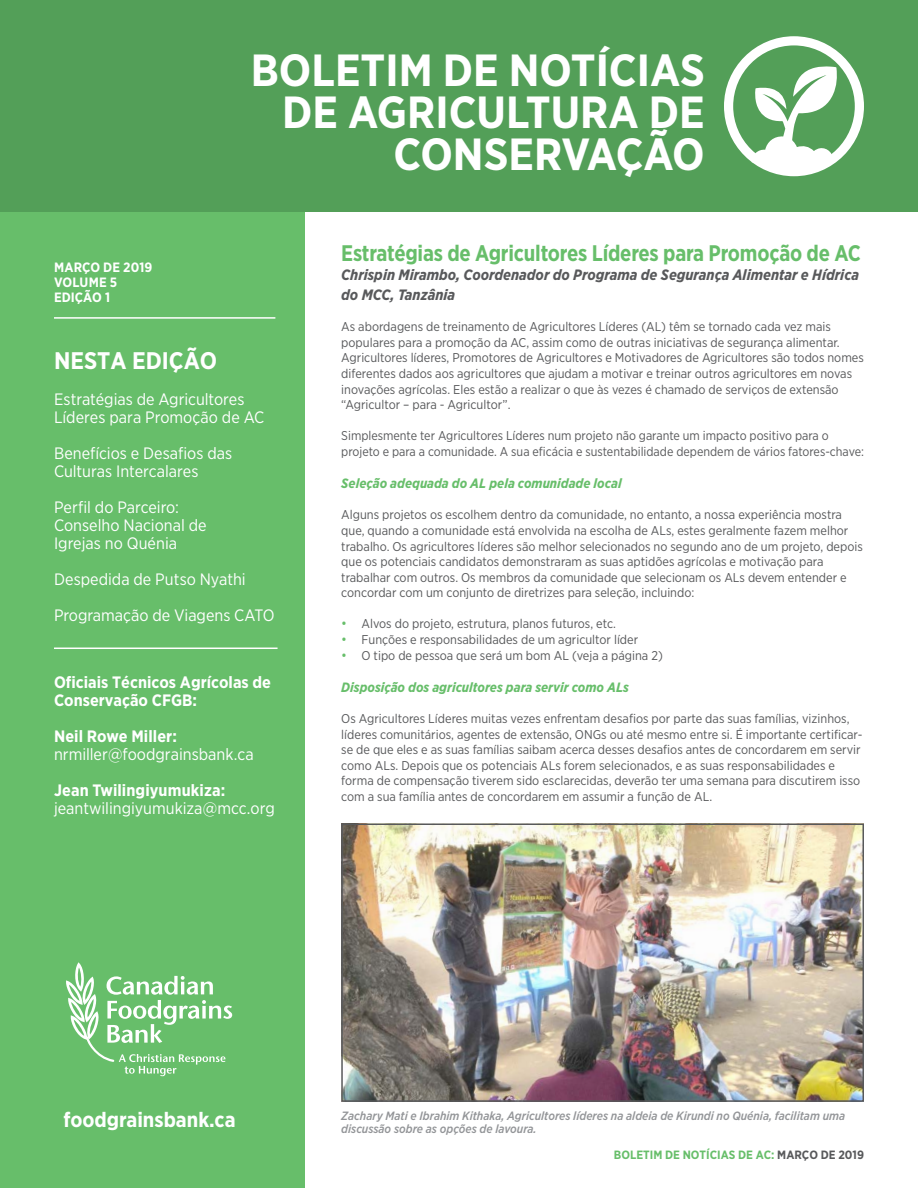
<style>
.page{position:relative;width:918px;height:1188px;background:#fff}
.page>*{position:absolute;margin:0;border:0;box-sizing:border-box;transform-origin:0 0}
.t1{font:700 45px/42px "Gotham Narrow";color:#fff;text-align:right}
.t2{font:700 24px "Gotham Narrow";color:#fff}
.t3{font:700 22.5px "Gotham Narrow";letter-spacing:-.01em;color:#67be6a;scale:.94 1}
.t4{font:700 21px "Gotham Narrow";color:#fff}
.t5{font:16.5px/18px "Gotham Narrow";color:#fff}
.t6{font:700 16.5px/18px "Gotham Narrow";color:#fff}
.t7{font:italic 700 15px/19.5px "Gotham Narrow";color:#58595b}
.t8{font:italic 700 13.5px "Gotham Narrow";color:#67be6a}
.t9{font:700 13.5px/15px "Gotham Narrow";letter-spacing:.005em;color:#fff}
.t10{font:12.75px/15.6px "Gotham Narrow";color:#58595b}
.t11{font:italic 500 12px/13.5px "Gotham Narrow";color:#939598}
.t12{font:700 12px "Gotham Narrow";color:#67be6a}
.s1{font-size:13.5px;color:#67be6a}
.s2{color:#58595b}
</style>
<div class="page">
<div style="left:0;top:0;width:305px;height:1188px;background:#67be6a"></div>
<div style="left:0;top:0;width:918px;height:212px;background:#539f58"></div>
<svg style="left:724px;top:36px;width:140px;height:140px"></svg>
<svg style="left:66px;top:962px;width:166px;height:114px"></svg>
<hr style="left:54px;top:317px;width:221px;height:2px;background:#fff">
<hr style="left:54px;top:648px;width:224px;height:1px;background:#fff">
<img style="left:344px;top:827px;width:517px;height:272px">
<div style="left:341px;top:824px;width:523px;height:278px;border:2px solid #58595b"></div>
<h1 class="t1" style="left:251px;top:49px;width:456px">BOLETIM DE NOTÍCIAS<br>DE AGRICULTURA DE<br>CONSERVAÇÃO</h1>
<p class="t9" style="left:54px;top:260px;width:100px">MARÇO DE 2019<br>VOLUME 5<br>EDIÇÃO 1</p>
<h2 class="t2" style="left:54px;top:345px;width:165px">NESTA EDIÇÃO</h2>
<p class="t5" style="left:54px;top:390px;width:212px">Estratégias de Agricultores<br>Líderes para Promoção de AC</p>
<p class="t5" style="left:54px;top:444px;width:180px">Benefícios e Desafios das<br>Culturas Intercalares</p>
<p class="t5" style="left:54px;top:498px;width:154px">Perfil do Parceiro:<br>Conselho Nacional de<br>Igrejas no Quénia</p>
<p class="t5" style="left:54px;top:561px;width:222px;line-height:36px">Despedida de Putso Nyathi<br>Programação de Viagens CATO</p>
<p class="t6" style="left:54px;top:673px;width:218px">Oficiais Técnicos Agrícolas de<br>Conservação CFGB:</p>
<p class="t6" style="left:54px;top:727px;width:124px">Neil Rowe Miller:</p>
<p class="t5" style="left:54px;top:745px;width:201px">nrmiller@foodgrainsbank.ca</p>
<p class="t6" style="left:54px;top:781px;width:173px">Jean Twilingiyumukiza:</p>
<p class="t5" style="left:54px;top:799px;width:222px">jeantwilingiyumukiza@mcc.org</p>
<h3 class="t3" style="left:341px;top:239px;width:554px">Estratégias de Agricultores Líderes para Promoção de AC</h3>
<p class="t7" style="left:341px;top:265px;width:519px">Chrispin Mirambo, Coordenador do Programa de Segurança Alimentar e Hídrica do MCC, Tanzânia</p>
<p class="t10" style="left:341px;top:319px;width:524px">As abordagens de treinamento de Agricultores Líderes (AL) têm se tornado cada vez mais populares para a promoção da AC, assim como de outras iniciativas de segurança alimentar.<br>Agricultores líderes, Promotores de Agricultores e Motivadores de Agricultores são todos nomes diferentes dados aos agricultores que ajudam a motivar e treinar outros agricultores em novas inovações agrícolas. Eles estão a realizar o que às vezes é chamado de serviços de extensão “Agricultor – para - Agricultor”.</p>
<p class="t10" style="left:341px;top:428px;width:524px">Simplesmente ter Agricultores Líderes num projeto não garante um impacto positivo para o projeto e para a comunidade. A sua eficácia e sustentabilidade dependem de vários fatores-chave:</p>
<p class="t8" style="left:341px;top:475px;width:282px">Seleção adequada do AL pela comunidade local</p>
<p class="t10" style="left:341px;top:507px;width:523px">Alguns projetos os escolhem dentro da comunidade, no entanto, a nossa experiência mostra que, quando a comunidade está envolvida na escolha de ALs, estes geralmente fazem melhor trabalho. Os agricultores líderes são melhor selecionados no segundo ano de um projeto, depois que os potenciais candidatos demonstraram as suas aptidões agrícolas e motivação para trabalhar com outros. Os membros da comunidade que selecionam os ALs devem entender e concordar com um conjunto de diretrizes para seleção, incluindo:</p>
<p class="t10" style="left:341px;top:616px;width:276px"><span class="s1">•</span> Alvos do projeto, estrutura, planos futuros, etc.</p>
<p class="t10" style="left:341px;top:632px;width:299px"><span class="s1">•</span> Funções e responsabilidades de um agricultor líder</p>
<p class="t10" style="left:341px;top:647px;width:323px"><span class="s1">•</span> O tipo de pessoa que será um bom AL (veja a página 2)</p>
<p class="t8" style="left:341px;top:678px;width:289px">Disposição dos agricultores para servir como ALs</p>
<p class="t10" style="left:341px;top:710px;width:523px">Os Agricultores Líderes muitas vezes enfrentam desafios por parte das suas famílias, vizinhos, líderes comunitários, agentes de extensão, ONGs ou até mesmo entre si. É importante certificar&shy;se de que eles e as suas famílias saibam acerca desses desafios antes de concordarem em servir como ALs. Depois que os potenciais ALs forem selecionados, e as suas responsabilidades e forma de compensação tiverem sido esclarecidas, deverão ter uma semana para discutirem isso com a sua família antes de concordarem em assumir a função de AL.</p>
<h3 class="t4" style="left:64px;top:1106px;width:174px">foodgrainsbank.ca</h3>
<p class="t11" style="left:341px;top:1109px;width:505px">Zachary Mati e Ibrahim Kithaka, Agricultores líderes na aldeia de Kirundi no Quénia, facilitam uma discussão sobre as opções de lavoura.</p>
<p class="t12" style="left:614px;top:1147px;width:252px">BOLETIM DE NOTÍCIAS DE AC: <span class="s2">MARÇO DE 2019</span></p>
</div>
